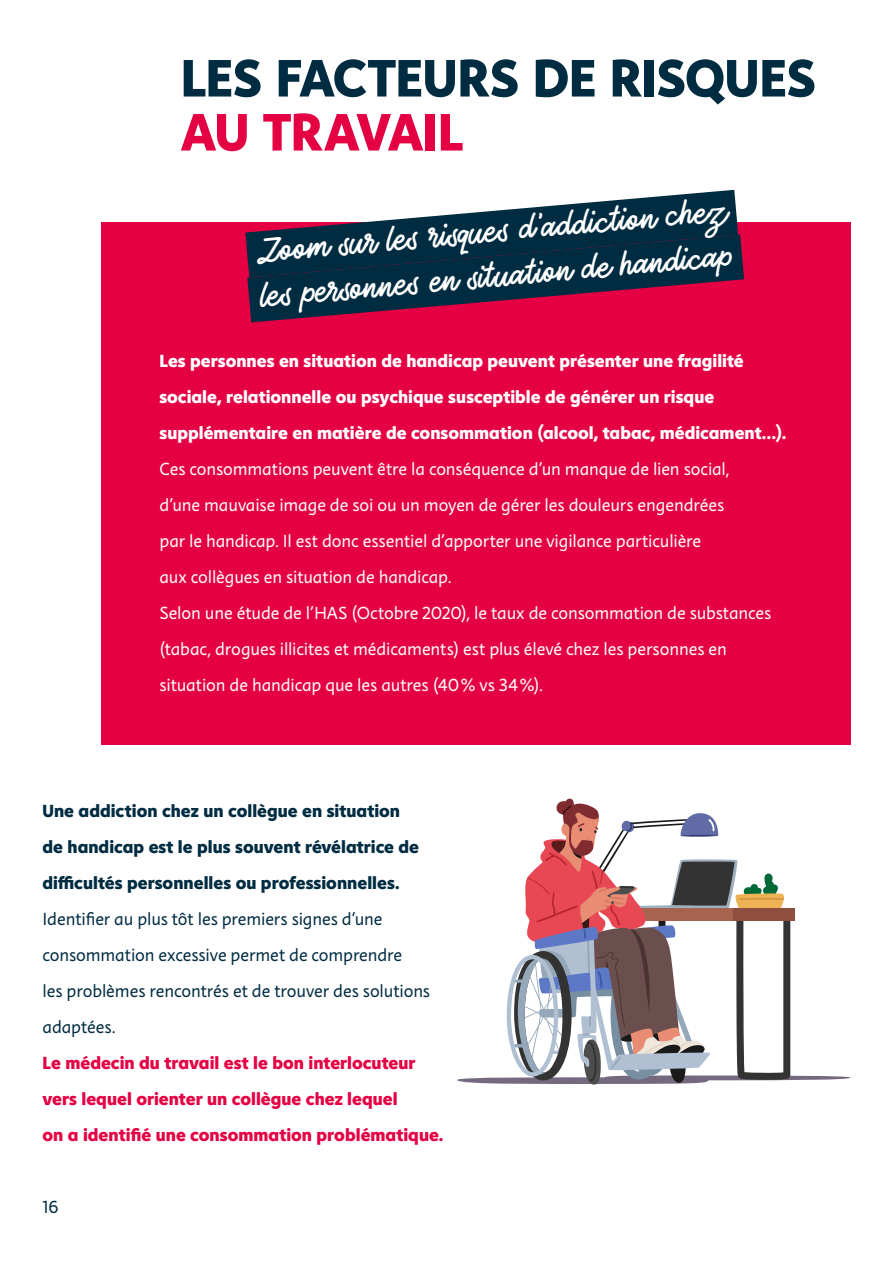
<style>
.page{position:relative;width:893px;height:1263px;background:#fff}
.page>*{position:absolute;margin:0;border:0;box-sizing:border-box;transform-origin:0 0}
.Section_-H1{font:800 54px/54px "Instant 5";letter-spacing:-.01em;color:#002c42}
.Section_-_H2{font:45px/45px "Auto Rich";color:#fff}
.t1{font:18px/36px "Instant 3";letter-spacing:-.005em;color:#fff}
.t2{font:18px/36px "Instant 3";letter-spacing:-.005em;color:#002c42}
.t3{font:800 18px/36px "Instant 5";color:#fff}
.s1{color:#e50043}
.s2{font-family:"Instant 5";font-weight:800}
.s3{font-family:"Instant 5";font-weight:800;color:#e50043}
</style>
<div class="page">
<div style="left:101px;top:222px;width:749px;height:523px;background:#e50043"></div>
<svg style="left:527px;top:189px;width:209px;height:19px"></svg>
<svg style="left:245px;top:208px;width:499px;height:115px"></svg>
<svg style="left:457px;top:798px;width:393px;height:287px"></svg>
<h1 class="Section_-H1" style="left:181px;top:50px;width:637px">LES FACTEURS DE RISQUES<br><span class="s1">AU TRAVAIL</span></h1>
<h2 class="Section_-_H2" style="left:253px;top:233px;width:477px;rotate:-5deg">Zoom sur les risques d'addiction chez les personnes en situation de handicap</h2>
<p class="t3" style="left:159px;top:342px;width:628px">Les personnes en situation de handicap peuvent présenter une fragilité sociale, relationnelle ou psychique susceptible de générer un risque supplémentaire en matière de consommation (alcool, tabac, médicament…).</p>
<p class="t1" style="left:159px;top:451px;width:572px">Ces consommations peuvent être la conséquence d'un manque de lien social, d'une mauvaise image de soi ou un moyen de gérer les douleurs engendrées par le handicap. Il est donc essentiel d'apporter une vigilance particulière aux collègues en situation de handicap.</p>
<p class="t1" style="left:159px;top:595px;width:613px">Selon une étude de l’HAS (Octobre 2020), le taux de consommation de substances (tabac, drogues illicites et médicaments) est plus élevé chez les personnes en situation de handicap que les autres (40 % vs 34 %).</p>
<p class="t2" style="left:43px;top:793px;width:402px"><span class="s2">Une addiction chez un collègue en situation<br>de handicap est le plus souvent révélatrice de difficultés personnelles ou professionnelles.<br></span>Identifier au plus tôt les premiers signes d'une consommation excessive permet de comprendre<br>les problèmes rencontrés et de trouver des solutions adaptées.<br><span class="s3">Le médecin du travail est le bon interlocuteur vers lequel orienter un collègue chez lequel<br>on a identifié une consommation problématique.</span></p>
<p class="t2" style="left:43px;top:1189px;width:18px">16</p>
</div>
